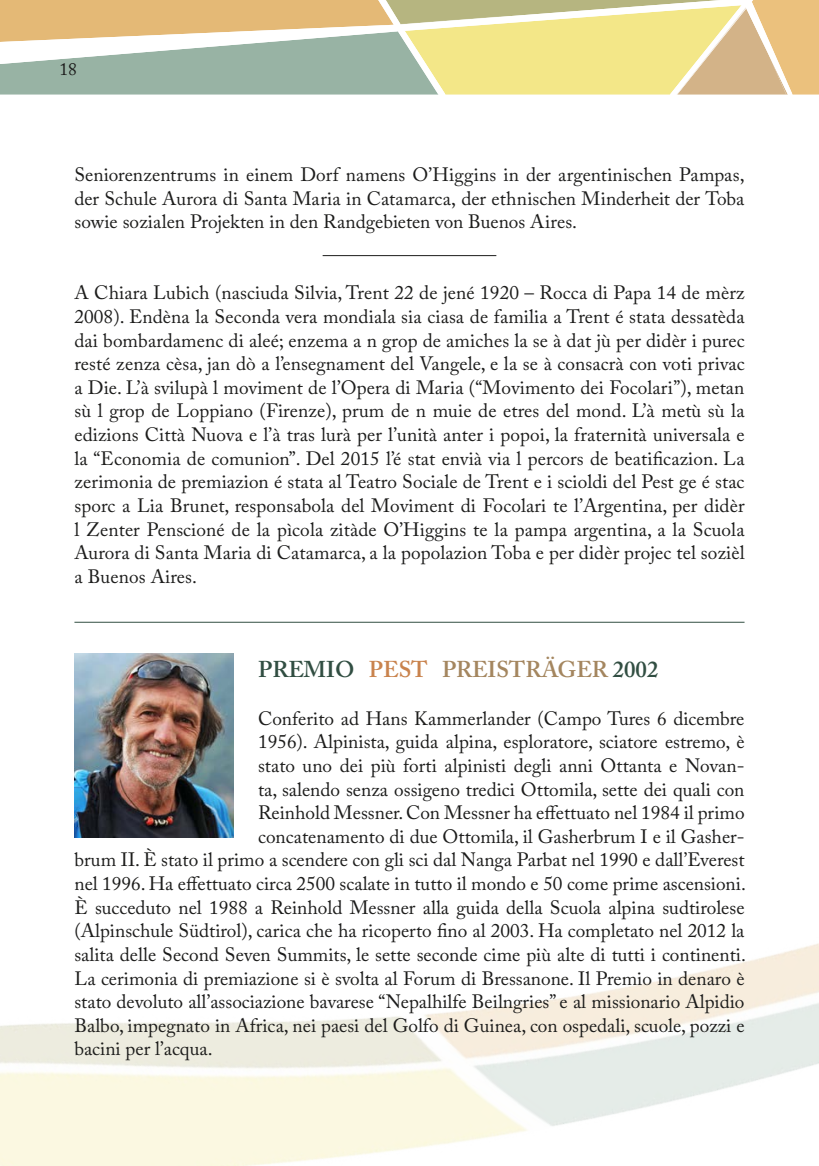
<style>
.page{position:relative;width:819px;height:1166px;background:#fff}
.page>*{position:absolute;margin:0;border:0;box-sizing:border-box;transform-origin:0 0}
.t1{font:600 22.75px "Adobe Caslon Pro";color:#a4865f}
.t2{font:19.25px/23.6px "Adobe Caslon Pro";color:#1c1c1b;text-align:justify}
.t3{font:17.5px "Adobe Caslon Pro";color:#1c1c1b}
.s1{color:#314e42}
.s2{color:#c9834d}
</style>
<div class="page">
<img style="left:0;top:255px;width:819px;height:911px">
<svg style="left:0;top:0;width:819px;height:95px;background:#d5cd9b"></svg>
<hr style="left:322px;top:255px;width:174px;height:1px;background:#1c1c1b">
<hr style="left:74px;top:622px;width:670px;height:1px;background:#314e42">
<img style="left:74px;top:654px;width:159px;height:183px">
<p class="t3" style="left:60px;top:59px;width:19px">18</p>
<p class="t2" style="left:74px;top:163px;width:671px">Seniorenzentrums in einem Dorf namens O’Higgins in der argentinischen Pampas, der Schule Aurora di Santa Maria in Catamarca, der ethnischen Minderheit der Toba sowie sozialen Projekten in den Randgebieten von Buenos Aires.</p>
<p class="t2" style="left:74px;top:281px;width:671px">A Chiara Lubich (nasciuda Silvia, Trent 22 de jené 1920 – Rocca di Papa 14 de mèrz 2008). Endèna la Seconda vera mondiala sia ciasa de familia a Trent é stata dessatèda dai bombardamenc di aleé; enzema a n grop de amiches la se à dat jù per didèr i purec resté zenza cèsa, jan dò a l’ensegnament del Vangele, e la se à consacrà con voti privac a Die. L’à svilupà l moviment de l’Opera di Maria (“Movimento dei Focolari”), metan sù l grop de Loppiano (Firenze), prum de n muie de etres del mond. L’à metù sù la edizions Città Nuova e l’à tras lurà per l’unità anter i popoi, la fraternità universala e la “Economia de comunion”. Del 2015 l’é stat envià via l percors de beatificazion. La zerimonia de premiazion é stata al Teatro Sociale de Trent e i scioldi del Pest ge é stac sporc a Lia Brunet, responsabola del Moviment di Focolari te l’Argentina, per didèr l Zenter Penscioné de la pìcola zitàde O’Higgins te la pampa argentina, a la Scuola Aurora di Santa Maria di Catamarca, a la popolazion Toba e per didèr projec tel sozièl a Buenos Aires.</p>
<p class="t1" style="left:258px;top:656px;width:402px"><span class="s1">PREMIO</span> <span class="s2">PEST</span> PREISTRÄGER <span class="s1">2002</span></p>
<p class="t2" style="left:258px;top:706px;width:488px">Conferito ad Hans Kammerlander (Campo Tures 6 dicembre</p>
<p class="t2" style="left:258px;top:730px;width:488px">1956). Alpinista, guida alpina, esploratore, sciatore estremo, è</p>
<p class="t2" style="left:258px;top:753px;width:488px">stato uno dei più forti alpinisti degli anni Ottanta e Novan-</p>
<p class="t2" style="left:258px;top:777px;width:488px">ta, salendo senza ossigeno tredici Ottomila, sette dei quali con</p>
<p class="t2" style="left:258px;top:801px;width:488px">Reinhold Messner. Con Messner ha effettuato nel 1984 il primo</p>
<p class="t2" style="left:258px;top:824px;width:488px">concatenamento di due Ottomila, il Gasherbrum I e il Gasher-</p>
<p class="t2" style="left:74px;top:848px;width:671px">brum II. È stato il primo a scendere con gli sci dal Nanga Parbat nel 1990 e dall’Everest</p>
<p class="t2" style="left:74px;top:871px;width:673px">nel 1996. Ha effettuato circa 2500 scalate in tutto il mondo e 50 come prime ascensioni.</p>
<p class="t2" style="left:74px;top:895px;width:671px">È succeduto nel 1988 a Reinhold Messner alla guida della Scuola alpina sudtirolese</p>
<p class="t2" style="left:74px;top:919px;width:671px">(Alpinschule Südtirol), carica che ha ricoperto fino al 2003. Ha completato nel 2012 la</p>
<p class="t2" style="left:74px;top:942px;width:673px">salita delle Second Seven Summits, le sette seconde cime più alte di tutti i continenti.</p>
<p class="t2" style="left:74px;top:966px;width:671px">La cerimonia di premiazione si è svolta al Forum di Bressanone. Il Premio in denaro è</p>
<p class="t2" style="left:74px;top:989px;width:671px">stato devoluto all’associazione bavarese “Nepalhilfe Beilngries” e al missionario Alpidio</p>
<p class="t2" style="left:74px;top:1013px;width:671px">Balbo, impegnato in Africa, nei paesi del Golfo di Guinea, con ospedali, scuole, pozzi e</p>
<p class="t2" style="left:74px;top:1037px;width:140px">bacini per l’acqua.</p>
</div>
